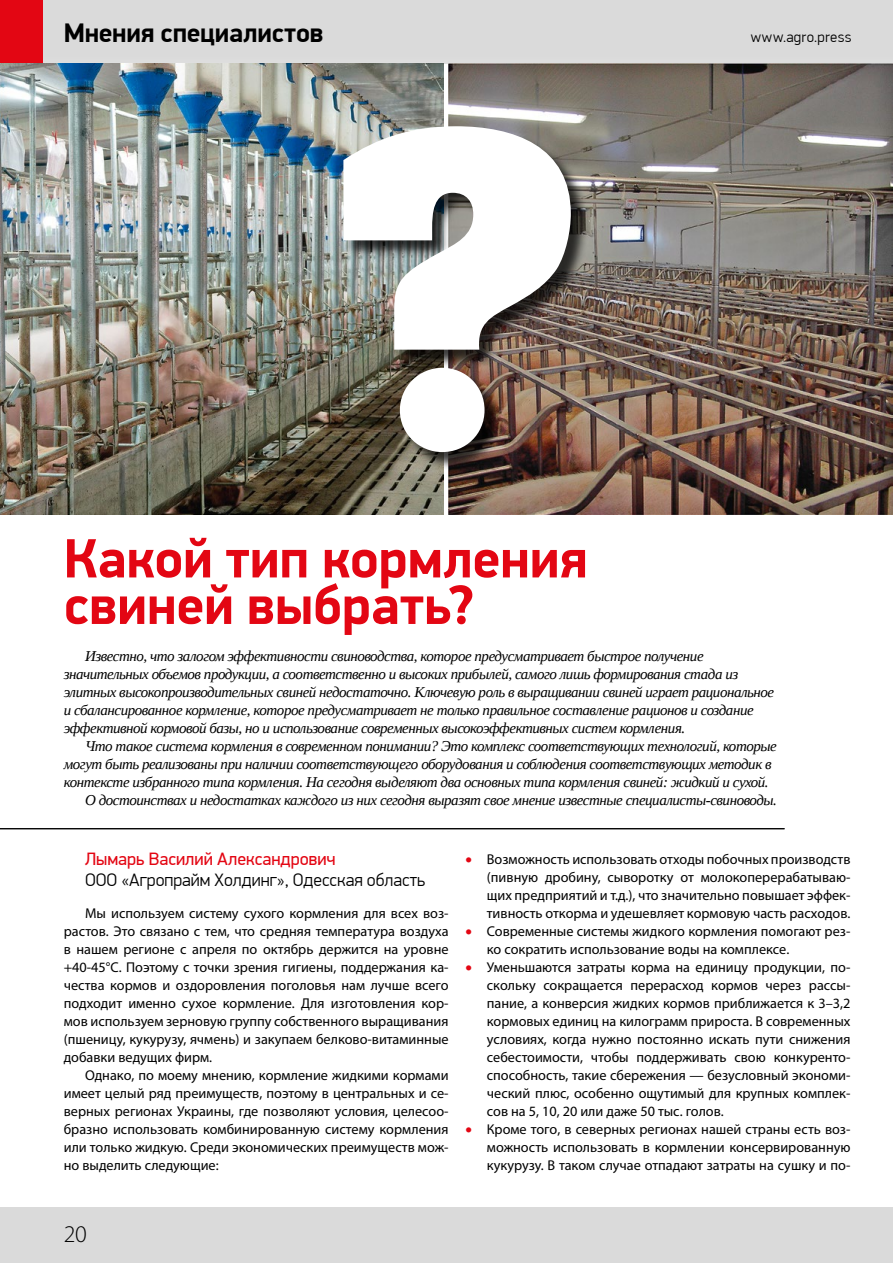
<style>
.page{position:relative;width:893px;height:1263px;background:#fff}
.page>*{position:absolute;margin:0;border:0;box-sizing:border-box;transform-origin:0 0}
.t1{font:700 55.5px/46.5px "PF Din Display Pro";letter-spacing:-.005em;color:#e30613}
.t2{font:700 27px "PF Din Display Pro";letter-spacing:-.005em;color:#000}
.t3{font:300 24px "Myriad Pro";color:#000}
.t4{font:300 18px "PF Din Display Pro";color:#000}
.t5{font:18px "PF Din Display Pro";color:#e30613}
.t6{font:italic 15px/18px "Liberation Serif";letter-spacing:-.03em;color:#000}
.t7{font:300 15px "PF Din Display Pro";letter-spacing:.025em;color:#000}
.t8{font:14.25px/18px "Myriad Pro";color:#000;text-align:justify}
.s1{color:#e30613}
</style>
<div class="page">
<div style="left:0;top:1208px;width:893px;height:55px;background:#dadada"></div>
<div style="left:0;top:0;width:893px;height:64px;background:#dadada"></div>
<div style="left:0;top:0;width:43px;height:64px;background:#e30613"></div>
<hr style="left:0;top:828px;width:784px;height:1px;background:#000">
<img style="left:0;top:64px;width:443px;height:450px">
<img style="left:449px;top:64px;width:444px;height:450px">
<div style="left:345px;top:128px;width:245px;height:343px;background:#000;opacity:.75"></div>
<img style="left:343px;top:126px;width:228px;height:326px">
<h2 class="t2" style="left:64px;top:17px;width:261px">Мнения специалистов</h2>
<p class="t7" style="left:751px;top:28px;width:102px">www.agro.press</p>
<h1 class="t1" style="left:64px;top:537px;width:525px">Какой тип кормления свиней выбрать?</h1>
<p class="t6" style="left:64px;top:647px;width:712px;text-indent:21px">Известно, что залогом эффективности свиноводства, которое предусматривает быстрое получение значительных объемов продукции, а соответственно и высоких прибылей, самого лишь формирования стада из элитных высокопроизводительных свиней недостаточно. Ключевую роль в выращивании свиней играет рациональное и сбалансированное кормление, которое предусматривает не только правильное составление рационов и создание эффективной кормовой базы, но и использование современных высокоэффективных систем кормления.</p>
<p class="t6" style="left:85px;top:737px;width:693px">Что такое система кормления в современном понимании? Это комплекс соответствующих технологий, которые</p>
<p class="t6" style="left:64px;top:755px;width:709px">могут быть реализованы при наличии соответствующего оборудования и соблюдения соответствующих методик в</p>
<p class="t6" style="left:64px;top:773px;width:706px">контексте избранного типа кормления. На сегодня выделяют два основных типа кормления свиней: жидкий и сухой.</p>
<p class="t6" style="left:85px;top:791px;width:693px">О достоинствах и недостатках каждого из них сегодня выразят свое мнение известные специалисты-свиноводы.</p>
<p class="t5" style="left:85px;top:848px;width:252px">Лымарь Василий Александрович</p>
<p class="t4" style="left:85px;top:869px;width:342px">ООО «Агропрайм Холдинг», Одесская область</p>
<p class="t8" style="left:64px;top:904px;width:386px;text-indent:21px">Мы используем систему сухого кормления для всех воз&shy;растов. Это связано с тем, что средняя температура воздуха в нашем регионе с апреля по октябрь держится на уровне +40-45°С. Поэтому с точки зрения гигиены, поддержания ка&shy;чества кормов и оздоровления поголовья нам лучше всего подходит именно сухое кормление. Для изготовления кор&shy;мов используем зерновую группу собственного выращивания (пшеницу, кукурузу, ячмень) и закупаем белково-витаминные добавки ведущих фирм.</p>
<p class="t8" style="left:64px;top:1066px;width:386px;text-indent:21px">Однако, по моему мнению, кормление жидкими кормами имеет целый ряд преимуществ, поэтому в центральных и се&shy;верных регионах Украины, где позволяют условия, целесоо&shy;бразно использовать комбинированную систему кормления или только жидкую. Среди экономических преимуществ мож&shy;но выделить следующие:</p>
<p class="t8" style="left:487px;top:850px;width:365px;text-indent:-21px"><span class="s1">•</span> Возможность использовать отходы побочных производств (пивную дробину, сыворотку от молокоперерабатываю&shy;щих предприятий и т.д.), что значительно повышает эффек&shy;тивность откорма и удешевляет кормовую часть расходов.</p>
<p class="t8" style="left:487px;top:922px;width:365px;text-indent:-21px"><span class="s1">•</span> Современные системы жидкого кормления помогают рез&shy;ко сократить использование воды на комплексе.</p>
<p class="t8" style="left:487px;top:958px;width:365px;text-indent:-21px"><span class="s1">•</span> Уменьшаются затраты корма на единицу продукции, по&shy;скольку сокращается перерасход кормов через рассы&shy;пание, а конверсия жидких кормов приближается к 3–3,2 кормовых единиц на килограмм прироста. В современных условиях, когда нужно постоянно искать пути снижения себестоимости, чтобы поддерживать свою конкуренто&shy;способность, такие сбережения — безусловный экономи&shy;ческий плюс, особенно ощутимый для крупных комплек&shy;сов на 5, 10, 20 или даже 50 тыс. голов.</p>
<p class="t8" style="left:487px;top:1120px;width:365px;text-indent:-21px"><span class="s1">•</span> Кроме того, в северных регионах нашей страны есть воз&shy;можность использовать в кормлении консервированную кукурузу. В таком случае отпадают затраты на сушку и по-</p>
<h3 class="t3" style="left:64px;top:1221px;width:25px">20</h3>
</div>
